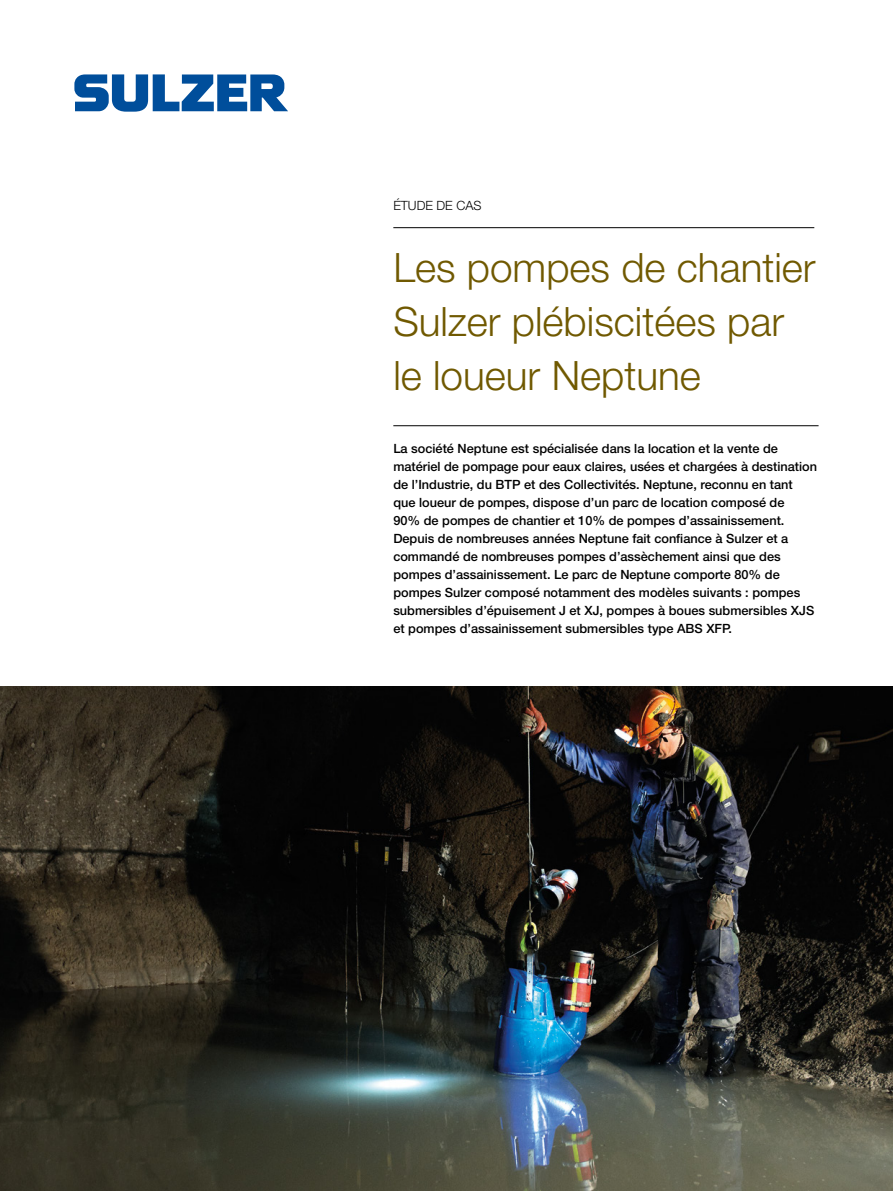
<style>
.page{position:relative;width:893px;height:1191px;background:#fff}
.page>*{position:absolute;margin:0;border:0;box-sizing:border-box;transform-origin:0 0}
.Cover_title_30_pt{font:300 40.5px/54px "Helvetica Neue LT Pro";color:#705901}
.Lead_text_8_5_pt{font:500 12.75px/18px "Helvetica Neue LT Pro";color:#000}
.Case_study_text{font:300 12.75px "Helvetica Neue LT Pro";color:#000}
</style>
<div class="page">
<hr style="left:393px;top:227px;width:421px;height:1px;background:#000">
<hr style="left:393px;top:425px;width:426px;height:1px;background:#000">
<svg style="left:74px;top:74px;width:214px;height:38px"></svg>
<img style="left:0;top:687px;width:893px;height:504px">
<p class="Case_study_text" style="left:393px;top:197px;width:90px">ÉTUDE DE CAS</p>
<p class="Cover_title_30_pt" style="left:393px;top:239px;width:424px">Les pompes de chantier<br>Sulzer plébiscitées par le loueur Neptune</p>
<p class="Lead_text_8_5_pt" style="left:393px;top:439px;width:425px">La société Neptune est spécialisée dans la location et la vente de matériel de pompage pour eaux claires, usées et chargées à destination de l’Industrie, du BTP et des Collectivités. Neptune, reconnu en tant que loueur de pompes, dispose d’un parc de location composé de<br>90% de pompes de chantier et 10% de pompes d’assainissement.<br>Depuis de nombreuses années Neptune fait confiance à Sulzer et a commandé de nombreuses pompes d’assèchement ainsi que des pompes d’assainissement. Le parc de Neptune comporte 80% de pompes Sulzer composé notamment des modèles suivants : pompes submersibles d’épuisement J et XJ, pompes à boues submersibles XJS et pompes d’assainissement submersibles type ABS XFP.</p>
</div>
